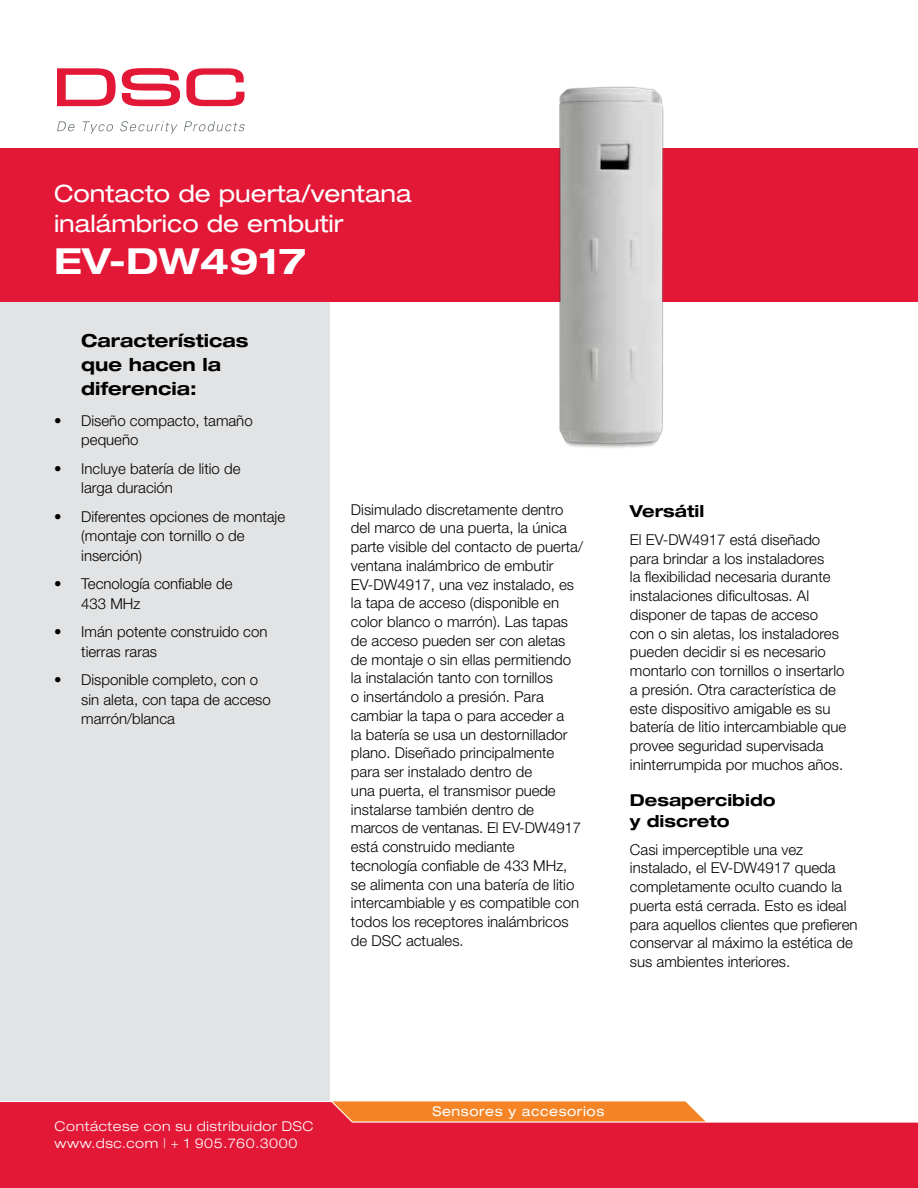
<style>
.page{position:relative;width:918px;height:1188px;background:#fff}
.page>*{position:absolute;margin:0;border:0;box-sizing:border-box;transform-origin:0 0}
.t1{font:700 expanded 36px "Helvetica Neue LT Pro";color:#fff}
.t2{font:expanded 24px/30px "Helvetica Neue LT Pro";color:#fff}
.t3{font:700 expanded 18px/24px "Helvetica Neue LT Pro";color:#000}
.t4{font:700 expanded 16.5px/21px "Helvetica Neue LT Pro";color:#000}
.t5{font:300 15px/18.8px "Helvetica Neue LT Pro";color:#000}
.t6{font:300 expanded 13.5px/16.5px "Helvetica Neue LT Pro";letter-spacing:.04em;color:#fff}
.t7{font:expanded 13.5px "Helvetica Neue LT Pro";letter-spacing:.04em;color:#fff}
</style>
<div class="page">
<div style="left:0;top:156px;width:329px;height:1032px;background:#e2e3e4"></div>
<div style="left:0;top:148px;width:918px;height:154px;background:#e31837"></div>
<svg style="left:0;top:1100px;width:918px;height:88px;background:#e63445"></svg>
<img style="left:559px;top:86px;width:105px;height:362px">
<svg style="left:57px;top:68px;width:59px;height:38px"></svg>
<svg style="left:122px;top:68px;width:58px;height:38px"></svg>
<svg style="left:186px;top:68px;width:59px;height:38px"></svg>
<svg style="left:57px;top:121px;width:18px;height:10px"></svg>
<svg style="left:83px;top:121px;width:30px;height:13px"></svg>
<svg style="left:120px;top:121px;width:58px;height:13px"></svg>
<svg style="left:184px;top:121px;width:61px;height:10px"></svg>
<h2 class="t2" style="left:54px;top:179px;width:359px">Contacto de puerta/ventana inalámbrico de embutir</h2>
<h1 class="t1" style="left:54px;top:238px;width:254px">EV-DW4917</h1>
<p class="t3" style="left:81px;top:328px;width:169px">Características que hacen la diferencia:</p>
<p class="t5" style="left:81px;top:410px;width:173px;line-height:19.5px;text-indent:-27px">• Diseño compacto, tamaño pequeño</p>
<p class="t5" style="left:81px;top:458px;width:161px;line-height:19.5px;text-indent:-27px">• Incluye batería de litio de larga duración</p>
<p class="t5" style="left:81px;top:506px;width:205px;line-height:19.5px;text-indent:-27px">• Diferentes opciones de montaje (montaje con tornillo o de inserción)</p>
<p class="t5" style="left:81px;top:574px;width:153px;line-height:19.5px;text-indent:-27px">• Tecnología confiable de<br>433 MHz</p>
<p class="t5" style="left:81px;top:622px;width:188px;line-height:19.5px;text-indent:-27px">• Imán potente construido con tierras raras</p>
<p class="t5" style="left:81px;top:670px;width:191px;line-height:19.5px;text-indent:-27px">• Disponible completo, con o sin aleta, con tapa de acceso marrón/blanca</p>
<p class="t5" style="left:351px;top:500px;width:234px">Disimulado discretamente dentro del marco de una puerta, la única parte visible del contacto de puerta/ ventana inalámbrico de embutir<br>EV-DW4917, una vez instalado, es la tapa de acceso (disponible en color blanco o marrón). Las tapas de acceso pueden ser con aletas de montaje o sin ellas permitiendo la instalación tanto con tornillos<br>o insertándolo a presión. Para cambiar la tapa o para acceder a<br>la batería se usa un destornillador plano. Diseñado principalmente para ser instalado dentro de<br>una puerta, el transmisor puede instalarse también dentro de marcos de ventanas. El EV-DW4917 está construido mediante tecnología confiable de 433 MHz, se alimenta con una batería de litio intercambiable y es compatible con todos los receptores inalámbricos de DSC actuales.</p>
<p class="t4" style="left:630px;top:500px;width:76px">Versátil</p>
<p class="t5" style="left:630px;top:530px;width:218px">El EV-DW4917 está diseñado para brindar a los instaladores<br>la flexibilidad necesaria durante instalaciones dificultosas. Al disponer de tapas de acceso<br>con o sin aletas, los instaladores pueden decidir si es necesario montarlo con tornillos o insertarlo a presión. Otra característica de este dispositivo amigable es su batería de litio intercambiable que provee seguridad supervisada ininterrumpida por muchos años.</p>
<p class="t4" style="left:630px;top:789px;width:147px">Desapercibido y discreto</p>
<p class="t5" style="left:630px;top:840px;width:229px">Casi imperceptible una vez instalado, el EV-DW4917 queda completamente oculto cuando la puerta está cerrada. Esto es ideal para aquellos clientes que prefieren conservar al máximo la estética de sus ambientes interiores.</p>
<p class="t6" style="left:55px;top:1118px;width:260px">Contáctese con su distribuidor DSC www.dsc.com | + 1 905.760.3000</p>
<p class="t7" style="left:433px;top:1103px;width:173px">Sensores y accesorios</p>
</div>
